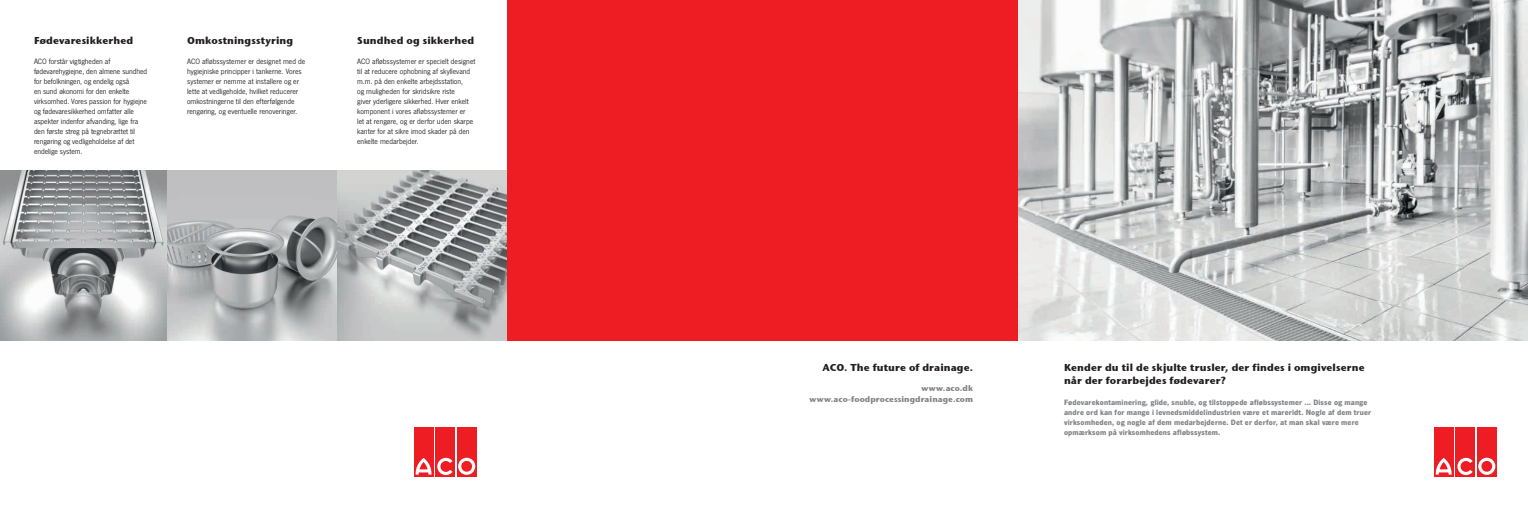
<style>
.page{position:relative;width:1528px;height:511px;background:#fff}
.page>*{position:absolute;margin:0;border:0;box-sizing:border-box;transform-origin:0 0}
.t1{font:700 10px/13px "Stone Sans ITC";letter-spacing:.01em;color:#231f20}
.t2{font:8px/10px "News Gothic TOT";color:#231f20}
.t3{font:700 8px/10px "News Gothic TOT";letter-spacing:.015em;color:#808285}
.t4{font:700 8px/11px "Stone Sans ITC";letter-spacing:.01em;color:#808285;text-align:right}
</style>
<div class="page">
<img style="left:0;top:170px;width:507px;height:170px">
<img style="left:1018px;top:0;width:510px;height:340px">
<div style="left:507px;top:0;width:511px;height:340px;background:#ee1d23"></div>
<div style="left:1434px;top:427px;width:20px;height:49px;background:#ee1d23"></div>
<div style="left:1455px;top:427px;width:20px;height:49px;background:#ee1d23"></div>
<div style="left:1477px;top:427px;width:20px;height:49px;background:#ee1d23"></div>
<svg style="left:1435px;top:457px;width:60px;height:17px"></svg>
<div style="left:414px;top:427px;width:20px;height:49px;background:#ee1d23"></div>
<div style="left:435px;top:427px;width:20px;height:49px;background:#ee1d23"></div>
<div style="left:457px;top:427px;width:20px;height:49px;background:#ee1d23"></div>
<svg style="left:415px;top:457px;width:60px;height:17px"></svg>
<p class="t1" style="left:34px;top:33px;width:101px">Fødevaresikkerhed</p>
<p class="t1" style="left:187px;top:33px;width:108px">Omkostningsstyring</p>
<p class="t1" style="left:357px;top:33px;width:119px">Sundhed og sikkerhed</p>
<p class="t2" style="left:34px;top:56px;width:115px">ACO forstår vigtigheden af fødevarehygiejne, den almene sundhed for befolkningen, og endelig også<br>en sund økonomi for den enkelte virksomhed. Vores passion for hygiejne og fødevaresikkerhed omfatter alle aspekter indenfor afvanding, lige fra den første streg på tegnebrættet til rengøring og vedligeholdelse af det endelige system.</p>
<p class="t2" style="left:187px;top:56px;width:120px">ACO afløbssystemer er designet med de hygiejniske principper i tankerne. Vores systemer er nemme at installere og er lette at vedligeholde, hvilket reducerer omkostningerne til den efterfølgende rengøring, og eventuelle renoveringer.</p>
<p class="t2" style="left:357px;top:56px;width:120px">ACO afløbssystemer er specielt designet til at reducere ophobning af skyllevand m.m. på den enkelte arbejdsstation,<br>og muligheden for skridsikre riste<br>giver yderligere sikkerhed. Hver enkelt komponent i vores afløbssystemer er<br>let at rengøre, og er derfor uden skarpe kanter for at sikre imod skader på den enkelte medarbejder.</p>
<p class="t1" style="left:822px;top:360px;width:152px">ACO. The future of drainage.</p>
<p class="t4" style="left:809px;top:382px;width:165px">www.aco.dk www.aco-foodprocessingdrainage.com</p>
<p class="t1" style="left:1064px;top:360px;width:302px">Kender du til de skjulte trusler, der findes i omgivelserne når der forarbejdes fødevarer?</p>
<p class="t3" style="left:1064px;top:397px;width:309px">Fødevarekontaminering, glide, snuble, og tilstoppede afløbssystemer ... Disse og mange andre ord kan for mange i levnedsmiddelindustrien være et mareridt. Nogle af dem truer virksomheden, og nogle af dem medarbejderne. Det er derfor, at man skal være mere opmærksom på virksomhedens afløbssystem.</p>
</div>
